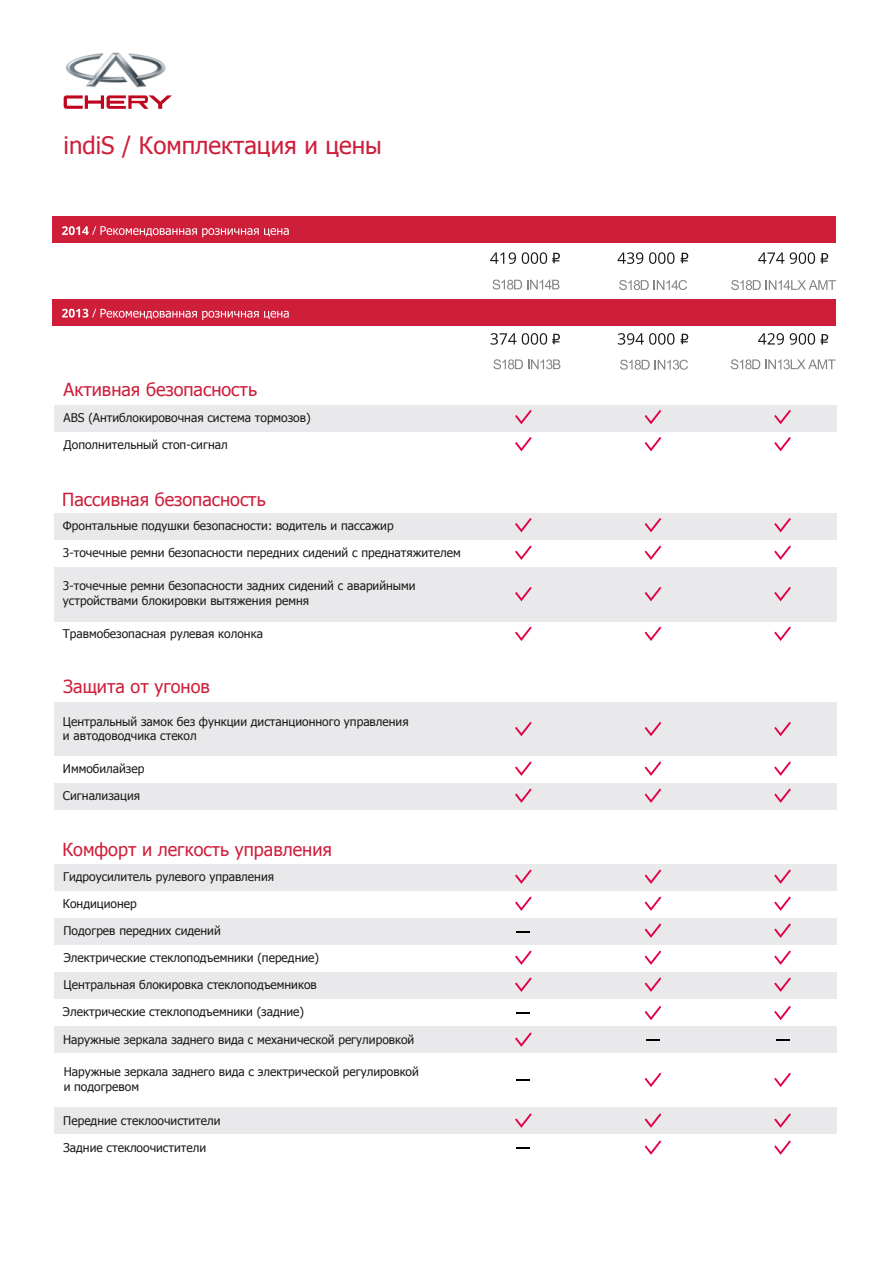
<style>
.page{position:relative;width:893px;height:1263px;background:#fff}
.page>*{position:absolute;margin:0;border:0;box-sizing:border-box;transform-origin:0 0}
.t1{font:24px "Tahoma";color:#ce1e3a}
.t2{font:18px "Tahoma";color:#ce1e3a}
.t3{font:12px/14.5px "Tahoma";color:#1a1a18}
</style>
<div class="page">
<div style="left:54px;top:405px;width:783px;height:27px;background:#e9e9eb"></div>
<div style="left:54px;top:513px;width:783px;height:27px;background:#e9e9eb"></div>
<div style="left:54px;top:567px;width:783px;height:54px;background:#e9e9eb"></div>
<div style="left:54px;top:783px;width:783px;height:27px;background:#e9e9eb"></div>
<div style="left:54px;top:864px;width:783px;height:27px;background:#e9e9eb"></div>
<div style="left:54px;top:918px;width:783px;height:27px;background:#e9e9eb"></div>
<div style="left:54px;top:972px;width:783px;height:27px;background:#e9e9eb"></div>
<div style="left:54px;top:702px;width:783px;height:54px;background:#e9e9eb"></div>
<svg style="left:515px;top:410px;width:17px;height:14px"></svg>
<svg style="left:645px;top:410px;width:16px;height:14px"></svg>
<svg style="left:774px;top:410px;width:17px;height:14px"></svg>
<svg style="left:515px;top:437px;width:17px;height:14px"></svg>
<svg style="left:645px;top:437px;width:16px;height:14px"></svg>
<svg style="left:774px;top:437px;width:17px;height:14px"></svg>
<svg style="left:515px;top:518px;width:17px;height:14px"></svg>
<svg style="left:645px;top:518px;width:16px;height:14px"></svg>
<svg style="left:774px;top:518px;width:17px;height:14px"></svg>
<svg style="left:515px;top:545px;width:17px;height:15px"></svg>
<svg style="left:645px;top:545px;width:16px;height:15px"></svg>
<svg style="left:774px;top:545px;width:17px;height:15px"></svg>
<svg style="left:515px;top:587px;width:17px;height:14px"></svg>
<svg style="left:645px;top:587px;width:16px;height:14px"></svg>
<svg style="left:774px;top:587px;width:17px;height:14px"></svg>
<svg style="left:515px;top:626px;width:17px;height:15px"></svg>
<svg style="left:645px;top:626px;width:16px;height:15px"></svg>
<svg style="left:774px;top:626px;width:17px;height:15px"></svg>
<svg style="left:515px;top:722px;width:17px;height:14px"></svg>
<svg style="left:645px;top:722px;width:16px;height:14px"></svg>
<svg style="left:774px;top:722px;width:17px;height:14px"></svg>
<svg style="left:515px;top:761px;width:17px;height:15px"></svg>
<svg style="left:645px;top:761px;width:16px;height:15px"></svg>
<svg style="left:774px;top:761px;width:17px;height:15px"></svg>
<svg style="left:515px;top:788px;width:17px;height:15px"></svg>
<svg style="left:645px;top:788px;width:16px;height:15px"></svg>
<svg style="left:774px;top:788px;width:17px;height:15px"></svg>
<svg style="left:515px;top:869px;width:17px;height:15px"></svg>
<svg style="left:645px;top:869px;width:16px;height:15px"></svg>
<svg style="left:774px;top:869px;width:17px;height:15px"></svg>
<svg style="left:515px;top:896px;width:17px;height:15px"></svg>
<svg style="left:645px;top:896px;width:16px;height:15px"></svg>
<svg style="left:774px;top:896px;width:17px;height:15px"></svg>
<svg style="left:645px;top:923px;width:16px;height:15px"></svg>
<svg style="left:774px;top:923px;width:17px;height:15px"></svg>
<svg style="left:515px;top:950px;width:17px;height:15px"></svg>
<svg style="left:645px;top:950px;width:16px;height:15px"></svg>
<svg style="left:774px;top:950px;width:17px;height:15px"></svg>
<svg style="left:515px;top:977px;width:17px;height:15px"></svg>
<svg style="left:645px;top:977px;width:16px;height:15px"></svg>
<svg style="left:774px;top:977px;width:17px;height:15px"></svg>
<svg style="left:64px;top:95px;width:108px;height:14px"></svg>
<img style="left:65px;top:53px;width:101px;height:35px">
<div style="left:54px;top:1026px;width:783px;height:27px;background:#e9e9eb"></div>
<div style="left:54px;top:1107px;width:783px;height:27px;background:#e9e9eb"></div>
<svg style="left:515px;top:1032px;width:17px;height:15px"></svg>
<svg style="left:645px;top:1073px;width:16px;height:14px"></svg>
<svg style="left:774px;top:1073px;width:17px;height:14px"></svg>
<svg style="left:515px;top:1113px;width:17px;height:15px"></svg>
<svg style="left:645px;top:1113px;width:16px;height:15px"></svg>
<svg style="left:774px;top:1113px;width:17px;height:15px"></svg>
<svg style="left:645px;top:1140px;width:16px;height:15px"></svg>
<svg style="left:774px;top:1140px;width:17px;height:15px"></svg>
<svg style="left:645px;top:1006px;width:16px;height:14px"></svg>
<svg style="left:774px;top:1006px;width:17px;height:14px"></svg>
<svg style="left:517px;top:931px;width:13px;height:2px"></svg>
<svg style="left:517px;top:1012px;width:13px;height:2px"></svg>
<svg style="left:517px;top:1079px;width:13px;height:2px"></svg>
<svg style="left:517px;top:1147px;width:13px;height:1px"></svg>
<svg style="left:646px;top:1039px;width:14px;height:1px"></svg>
<svg style="left:776px;top:1039px;width:13px;height:1px"></svg>
<div style="left:53px;top:216px;width:783px;height:27px;background:#ce1e3a"></div>
<svg style="left:681px;top:253px;width:7px;height:10px"></svg>
<div style="left:53px;top:299px;width:783px;height:27px;background:#ce1e3a"></div>
<svg style="left:681px;top:334px;width:7px;height:10px"></svg>
<svg style="left:62px;top:226px;width:227px;height:11px"></svg>
<svg style="left:62px;top:309px;width:227px;height:11px"></svg>
<svg style="left:490px;top:252px;width:26px;height:12px"></svg>
<svg style="left:522px;top:252px;width:38px;height:12px"></svg>
<svg style="left:617px;top:252px;width:26px;height:12px"></svg>
<svg style="left:649px;top:252px;width:25px;height:12px"></svg>
<svg style="left:758px;top:252px;width:26px;height:12px"></svg>
<svg style="left:790px;top:252px;width:38px;height:12px"></svg>
<svg style="left:490px;top:333px;width:26px;height:12px"></svg>
<svg style="left:522px;top:333px;width:38px;height:12px"></svg>
<svg style="left:618px;top:333px;width:56px;height:12px"></svg>
<svg style="left:758px;top:333px;width:26px;height:12px"></svg>
<svg style="left:790px;top:333px;width:38px;height:12px"></svg>
<svg style="left:731px;top:280px;width:105px;height:10px"></svg>
<svg style="left:619px;top:280px;width:68px;height:10px"></svg>
<svg style="left:492px;top:280px;width:67px;height:10px"></svg>
<svg style="left:731px;top:359px;width:104px;height:10px"></svg>
<svg style="left:620px;top:360px;width:68px;height:10px"></svg>
<svg style="left:493px;top:359px;width:67px;height:10px"></svg>
<h1 class="t1" style="left:64px;top:129px;width:320px">indiS / Комплектация и цены</h1>
<h2 class="t2" style="left:64px;top:377px;width:195px">Активная безопасность</h2>
<p class="t3" style="left:64px;top:411px;width:249px">АBS (Антиблокировочная система тормозов)</p>
<p class="t3" style="left:64px;top:438px;width:166px">Дополнительный стоп-сигнал</p>
<h2 class="t2" style="left:62px;top:487px;width:205px">Пассивная безопасность</h2>
<p class="t3" style="left:63px;top:519px;width:332px">Фронтальные подушки безопасности: водитель и пассажир</p>
<p class="t3" style="left:63px;top:546px;width:399px">3-точечные ремни безопасности передних сидений с преднатяжителем</p>
<p class="t3" style="left:63px;top:579px;width:354px">3-точечные ремни безопасности задних сидений с аварийными устройствами блокировки вытяжения ремня</p>
<p class="t3" style="left:63px;top:627px;width:202px">Травмобезопасная рулевая колонка</p>
<h2 class="t2" style="left:64px;top:675px;width:148px">Защита от угонов</h2>
<p class="t3" style="left:63px;top:715px;width:347px">Центральный замок без функции дистанционного управления и автодоводчика стекол</p>
<p class="t3" style="left:63px;top:762px;width:83px">Иммобилайзер</p>
<p class="t3" style="left:63px;top:789px;width:79px">Сигнализация</p>
<h2 class="t2" style="left:62px;top:837px;width:271px">Комфорт и легкость управления</h2>
<p class="t3" style="left:63px;top:870px;width:213px">Гидроусилитель рулевого управления</p>
<p class="t3" style="left:63px;top:897px;width:75px">Кондиционер</p>
<p class="t3" style="left:64px;top:924px;width:159px">Подогрев передних сидений</p>
<p class="t3" style="left:64px;top:951px;width:257px">Электрические стеклоподъемники (передние)</p>
<p class="t3" style="left:64px;top:978px;width:255px">Центральная блокировка стеклоподъемников</p>
<p class="t3" style="left:63px;top:1005px;width:243px">Электрические стеклоподъемники (задние)</p>
<p class="t3" style="left:63px;top:1033px;width:353px">Наружные зеркала заднего вида с механической регулировкой</p>
<p class="t3" style="left:64px;top:1065px;width:357px">Наружные зеркала заднего вида с электрической регулировкой и подогревом</p>
<p class="t3" style="left:63px;top:1114px;width:159px">Передние стеклоочистители</p>
<p class="t3" style="left:64px;top:1141px;width:144px">Задние стеклоочистители</p>
</div>
